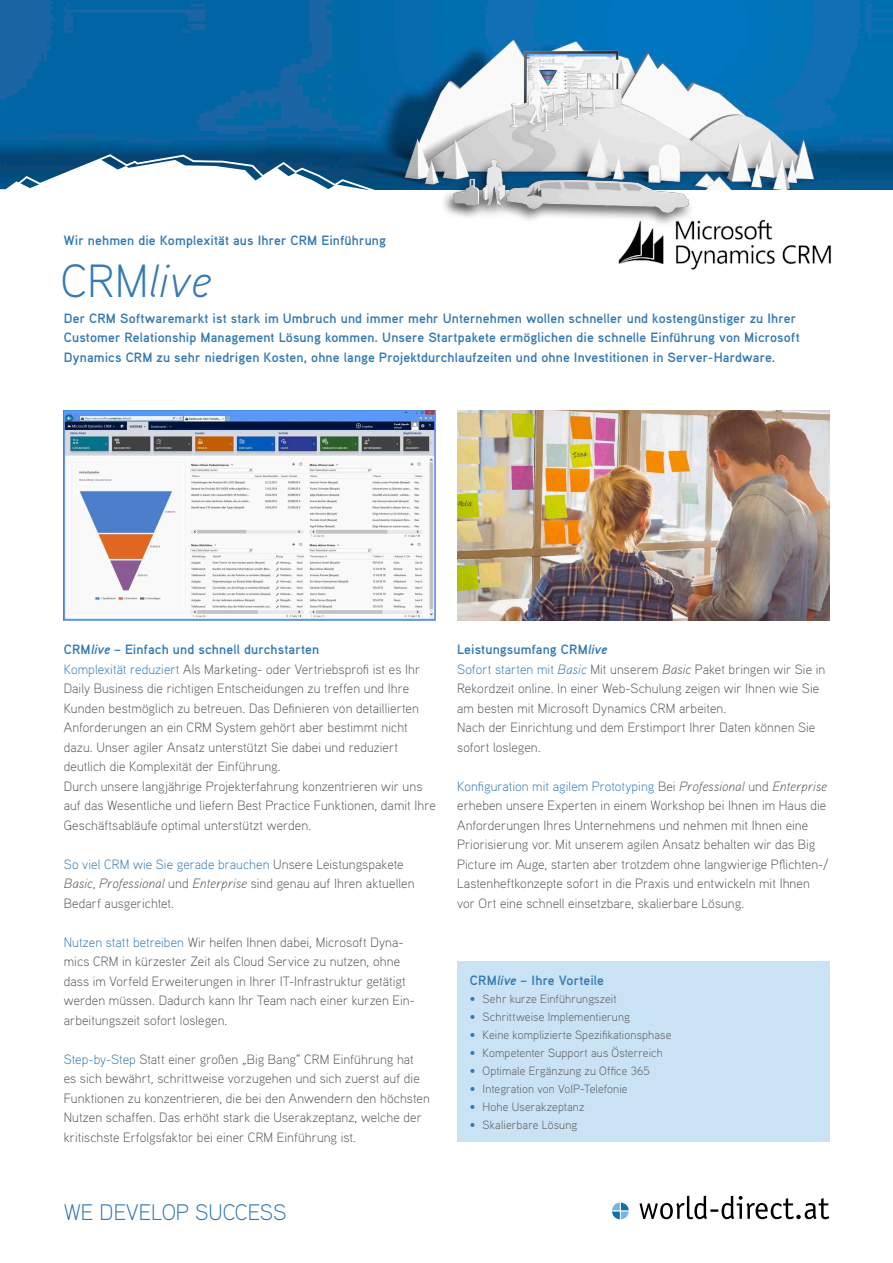
<style>
.page{position:relative;width:893px;height:1263px;background:#fff}
.page>*{position:absolute;margin:0;border:0;box-sizing:border-box;transform-origin:0 0}
.t1{font:italic 300 46.5px "Aaux Pro";color:#3379b3}
.t2{font:300 22.5px "Aaux Pro";color:#3379b3}
.t3{font:300 13.5px/19.5px "Aaux Pro";letter-spacing:.005em;color:#575756}
.t4{font:700 13.5px/19.5px "Aaux Pro";letter-spacing:.01em;color:#3379b3}
.t5{font:300 12px "Aaux Pro";letter-spacing:.01em;color:#575756}
.s1{font-style:normal}
.s2{font-weight:700;color:#3379b3}
.s3{font-weight:700;font-style:italic;color:#3379b3}
.s4{color:#3379b3}
.s5{font-style:italic}
.s6{font-style:italic;color:#3379b3}
</style>
<div class="page">
<svg style="left:612px;top:1202px;width:17px;height:17px"></svg>
<svg style="left:640px;top:1196px;width:189px;height:23px"></svg>
<img style="left:619px;top:220px;width:212px;height:49px">
<div style="left:457px;top:962px;width:372px;height:180px;background:#cae3f4"></div>
<img style="left:64px;top:410px;width:372px;height:211px">
<img style="left:457px;top:410px;width:372px;height:211px">
<img style="left:0;top:0;width:893px;height:190px">
<img style="left:440px;top:148px;width:259px;height:83px">
<svg style="left:13px;top:153px;width:364px;height:37px"></svg>
<p class="t4" style="left:64px;top:230px;width:324px">Wir nehmen die Komplexität aus Ihrer CRM Einführung</p>
<h1 class="t1" style="left:61px;top:252px;width:152px"><span class="s1">CRM</span>live</h1>
<p class="t4" style="left:64px;top:308px;width:737px">Der CRM Softwaremarkt ist stark im Umbruch und immer mehr Unternehmen wollen schneller und kostengünstiger zu Ihrer<br>Customer Relationship Management Lösung kommen. Unsere Startpakete ermöglichen die schnelle Einführung von Microsoft<br>Dynamics CRM zu sehr niedrigen Kosten, ohne lange Projektdurchlaufzeiten und ohne Investitionen in Server-Hardware.</p>
<p class="t3" style="left:64px;top:639px;width:374px"><span class="s2">CRM</span><span class="s3">live</span> <span class="s2">– Einfach und schnell durchstarten<br></span><span class="s4">Komplexität reduziert</span> Als Marketing- oder Vertriebsprofi ist es Ihr Daily Business die richtigen Entscheidungen zu treffen und Ihre Kunden bestmöglich zu betreuen. Das Definieren von detaillierten Anforderungen an ein CRM System gehört aber bestimmt nicht dazu. Unser agiler Ansatz unterstützt Sie dabei und reduziert deutlich die Komplexität der Einführung.<br>Durch unsere langjährige Projekterfahrung konzentrieren wir uns auf das Wesentliche und liefern Best Practice Funktionen, damit Ihre Geschäftsabläufe optimal unterstützt werden.</p>
<p class="t3" style="left:64px;top:854px;width:352px"><span class="s4">So viel CRM wie Sie gerade brauchen</span> Unsere Leistungspakete<br><span class="s5">Basic</span>, <span class="s5">Professional</span> und <span class="s5">Enterprise</span> sind genau auf Ihren aktuellen<br>Bedarf ausgerichtet.</p>
<p class="t3" style="left:64px;top:932px;width:351px"><span class="s4">Nutzen statt betreiben</span> Wir helfen Ihnen dabei, Microsoft Dyna&shy;mics CRM in kürzester Zeit als Cloud Service zu nutzen, ohne dass im Vorfeld Erweiterungen in Ihrer IT-Infrastruktur getätigt werden müssen. Dadurch kann Ihr Team nach einer kurzen Ein&shy;arbeitungszeit sofort loslegen.</p>
<p class="t3" style="left:64px;top:1049px;width:368px"><span class="s4">Step-by-Step</span> Statt einer großen „Big Bang“ CRM Einführung hat<br>es sich bewährt, schrittweise vorzugehen und sich zuerst auf die Funktionen zu konzentrieren, die bei den Anwendern den höchsten Nutzen schaffen. Das erhöht stark die Userakzeptanz, welche der kritischste Erfolgsfaktor bei einer CRM Einführung ist.</p>
<p class="t3" style="left:457px;top:639px;width:370px"><span class="s2">Leistungsumfang CRM</span><span class="s3">live<br></span><span class="s4">Sofort starten mit</span> <span class="s6">Basic</span> Mit unserem <span class="s5">Basic</span> Paket bringen wir Sie in Rekordzeit online. In einer Web-Schulung zeigen wir Ihnen wie Sie am besten mit Microsoft Dynamics CRM arbeiten.<br>Nach der Einrichtung und dem Erstimport Ihrer Daten können Sie sofort loslegen.</p>
<p class="t3" style="left:457px;top:776px;width:373px"><span class="s4">Konfiguration mit agilem Prototyping</span> Bei <span class="s5">Professional</span> und <span class="s5">Enterprise </span>erheben unsere Experten in einem Workshop bei Ihnen im Haus die Anforderungen Ihres Unternehmens und nehmen mit Ihnen eine Priorisierung vor. Mit unserem agilen Ansatz behalten wir das Big Picture im Auge, starten aber trotzdem ohne langwierige Pflichten-/ Lastenheftkonzepte sofort in die Praxis und entwickeln mit Ihnen vor Ort eine schnell einsetzbare, skalierbare Lösung.</p>
<p class="t4" style="left:470px;top:970px;width:136px">CRM<span class="s5">live</span> – Ihre Vorteile</p>
<p class="t5" style="left:470px;top:992px;width:148px"><span class="s2">•</span> Sehr kurze Einführungszeit</p>
<p class="t5" style="left:470px;top:1010px;width:162px"><span class="s2">•</span> Schrittweise Implementierung</p>
<p class="t5" style="left:470px;top:1028px;width:203px"><span class="s2">•</span> Keine komplizierte Spezifikationsphase</p>
<p class="t5" style="left:470px;top:1046px;width:194px"><span class="s2">•</span> Kompetenter Support aus Österreich</p>
<p class="t5" style="left:470px;top:1064px;width:182px"><span class="s2">•</span> Optimale Ergänzung zu Office 365</p>
<p class="t5" style="left:470px;top:1082px;width:159px"><span class="s2">•</span> Integration von VoIP-Telefonie</p>
<p class="t5" style="left:470px;top:1100px;width:116px"><span class="s2">•</span> Hohe Userakzeptanz</p>
<p class="t5" style="left:470px;top:1118px;width:109px"><span class="s2">•</span> Skalierbare Lösung</p>
<h2 class="t2" style="left:64px;top:1198px;width:224px">WE DEVELOP SUCCESS</h2>
</div>
